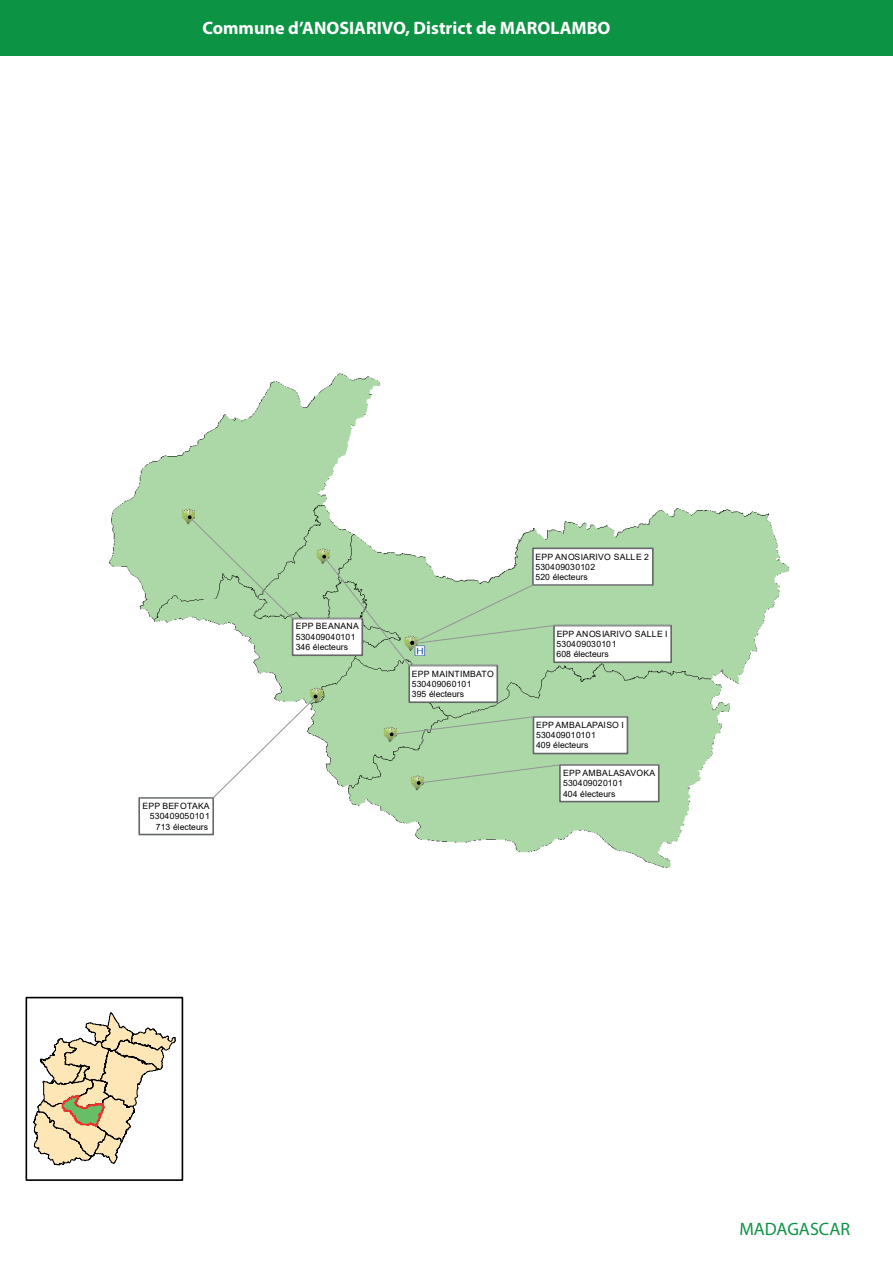
<style>
.page{position:relative;width:893px;height:1263px;background:#fff}
.page>*{position:absolute;margin:0;border:0;box-sizing:border-box;transform-origin:0 0}
.t1{font:700 18px "Myriad Pro";color:#fff}
.t2{font:18px "Myriad Pro";color:#0d9344}
.t3{font:8.7px/10.2px "Arial";letter-spacing:.005em;color:#000001}
</style>
<div class="page">
<div style="left:0;top:0;width:893px;height:56px;background:#0d9344"></div>
<img style="left:25px;top:373px;width:764px;height:808px">
<div style="left:533px;top:716px;width:95px;height:38px;background:#fff;border:2px solid #646869"></div>
<svg style="left:390px;top:716px;width:238px;height:20px"></svg>
<div style="left:559px;top:764px;width:101px;height:38px;background:#fff;border:2px solid #646869"></div>
<svg style="left:417px;top:764px;width:242px;height:20px"></svg>
<div style="left:408px;top:665px;width:90px;height:38px;background:#fff;border:2px solid #646869"></div>
<svg style="left:188px;top:516px;width:484px;height:150px"></svg>
<div style="left:138px;top:797px;width:76px;height:38px;background:#fff;border:2px solid #646869"></div>
<svg style="left:139px;top:695px;width:179px;height:103px"></svg>
<svg style="left:32px;top:1012px;width:145px;height:154px"></svg>
<div style="left:26px;top:997px;width:157px;height:184px;border:2px solid #000001"></div>
<h1 class="t1" style="left:202px;top:16px;width:410px">Commune d’ANOSIARIVO, District de MAROLAMBO</h1>
<p class="t3" style="left:142px;top:801px;width:69px;text-align:right">EPP BEFOTAKA<br>530409050101<br>713 électeurs</p>
<p class="t3" style="left:296px;top:621px;width:65px">EPP BEANANA<br>530409040101<br>346 électeurs</p>
<p class="t3" style="left:412px;top:669px;width:83px">EPP MAINTIMBATO<br>530409060101<br>395 électeurs</p>
<p class="t3" style="left:536px;top:551px;width:115px">EPP ANOSIARIVO SALLE 2<br>530409030102<br>520 électeurs</p>
<p class="t3" style="left:557px;top:629px;width:112px">EPP ANOSIARIVO SALLE I<br>530409030101<br>608 électeurs</p>
<p class="t3" style="left:536px;top:719px;width:89px">EPP AMBALAPAISO I<br>530409010101<br>409 électeurs</p>
<p class="t3" style="left:563px;top:768px;width:94px">EPP AMBALASAVOKA<br>530409020101<br>404 électeurs</p>
<h1 class="t2" style="left:739px;top:1218px;width:112px">MADAGASCAR</h1>
</div>
